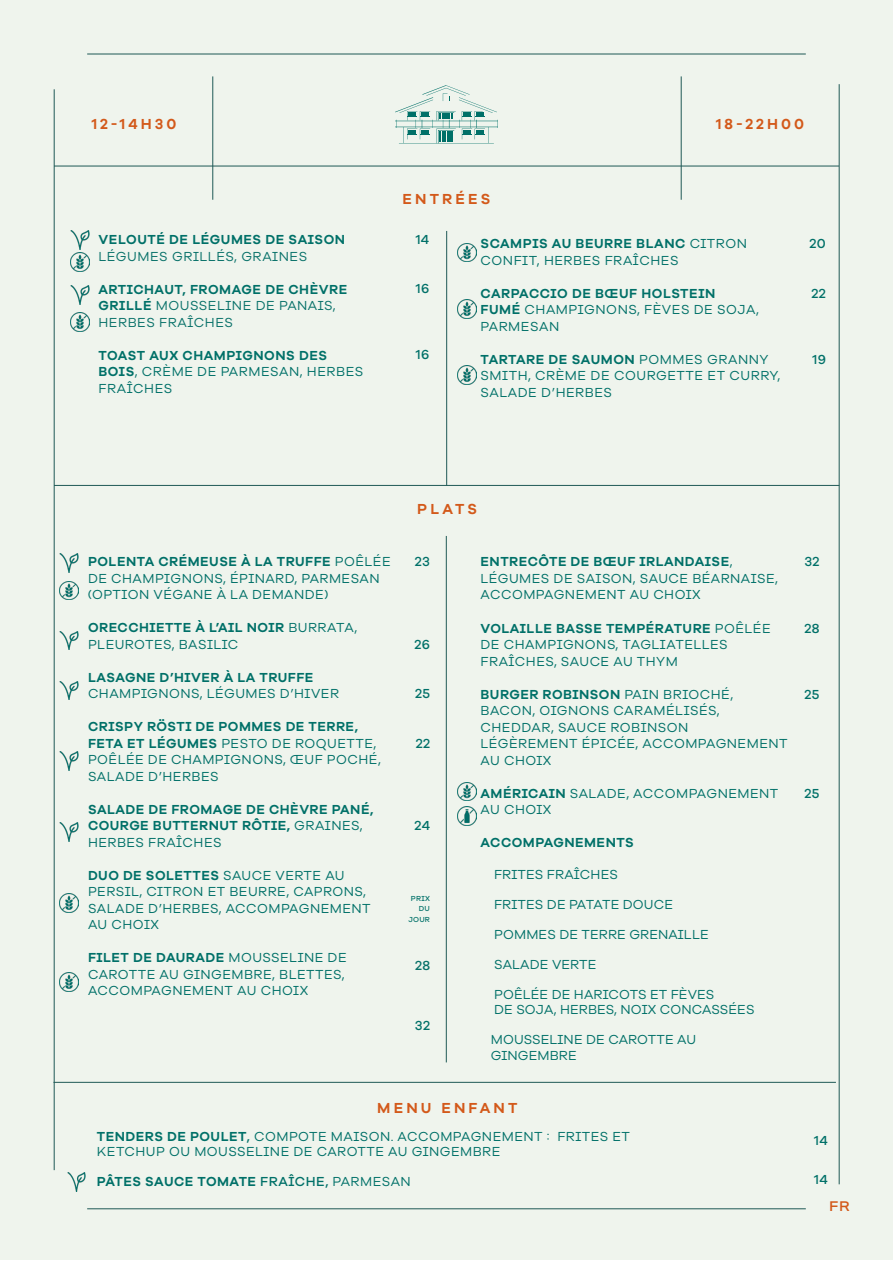
<style>
.page{position:relative;width:893px;height:1263px;background:#fff}
.page>*{position:absolute;margin:0;border:0;box-sizing:border-box;transform-origin:0 0}
.t1{font:600 15px "Galano Grotesque Alt";letter-spacing:.21em;color:#d3591a}
.t2{font:13.5px/16.5px "Galano Grotesque Alt";letter-spacing:.035em;color:#007068}
.t3{font:600 13.5px/16.5px "Galano Grotesque Alt";letter-spacing:.035em;color:#007068}
.t4{font:13.5px/16.5px "Galano Grotesque Alt";letter-spacing:.01em;color:#007068}
.t5{font:13.5px/16.5px "Galano Grotesque Alt";letter-spacing:.04em;color:#087169}
.t6{font:500 13.5px "Galano Grotesque Alt";letter-spacing:.025em;color:#007068}
.t7{font:500 13.5px "Aktiv Grotesk Ex";color:#d3591a}
.t8{font:500 13.5px "Galano Grotesque Alt";color:#087169}
.t9{font:500 7.5px "Galano Grotesque Alt";letter-spacing:.035em;color:#007068}
.s1{font-weight:400;color:#087169}
.s2{font-weight:600;color:#007068}
.s3{font-weight:600}
.s4{font-weight:400}
.s5{font-weight:500}
</style>
<div class="page">
<div style="left:0;top:0;width:893px;height:1259px;background:#eff4ed"></div>
<hr style="left:54px;top:166px;width:785px;height:1px;background:#1f5956">
<hr style="left:213px;top:76px;width:1px;height:124px;background:#1f5956">
<hr style="left:681px;top:76px;width:1px;height:124px;background:#1f5956">
<hr style="left:87px;top:54px;width:719px;height:1px;background:#1f5956">
<hr style="left:87px;top:1208px;width:719px;height:1px;background:#1f5956">
<hr style="left:839px;top:84px;width:1px;height:1100px;background:#1f5956">
<hr style="left:54px;top:89px;width:1px;height:1081px;background:#1f5956">
<hr style="left:54px;top:485px;width:785px;height:1px;background:#1f5956">
<hr style="left:446px;top:536px;width:1px;height:526px;background:#1f5956">
<hr style="left:53px;top:1082px;width:783px;height:1px;background:#1f5956">
<svg style="left:395px;top:85px;width:103px;height:58px"></svg>
<img style="left:60px;top:553px;width:19px;height:19px">
<img style="left:60px;top:581px;width:19px;height:19px">
<img style="left:60px;top:631px;width:19px;height:19px">
<img style="left:60px;top:681px;width:19px;height:19px">
<img style="left:60px;top:752px;width:19px;height:19px">
<img style="left:60px;top:823px;width:19px;height:18px">
<img style="left:60px;top:893px;width:19px;height:19px">
<img style="left:60px;top:973px;width:19px;height:19px">
<img style="left:457px;top:782px;width:19px;height:19px">
<img style="left:457px;top:807px;width:19px;height:18px">
<img style="left:67px;top:1173px;width:19px;height:18px">
<img style="left:70px;top:230px;width:19px;height:19px">
<img style="left:70px;top:285px;width:19px;height:19px">
<img style="left:70px;top:313px;width:19px;height:19px">
<img style="left:70px;top:252px;width:19px;height:19px">
<img style="left:457px;top:243px;width:19px;height:19px">
<img style="left:457px;top:299px;width:19px;height:19px">
<img style="left:457px;top:365px;width:19px;height:19px">
<hr style="left:446px;top:231px;width:1px;height:255px;background:#1f5956">
<p class="t1" style="left:92px;top:114px;width:86px">12-14H30</p>
<p class="t3" style="left:99px;top:231px;width:248px">VELOUTÉ DE LÉGUMES DE SAISON<br><span class="s1">LÉGUMES GRILLÉS, GRAINES</span></p>
<p class="t5" style="left:99px;top:281px;width:250px"><span class="s2">ARTICHAUT, FROMAGE DE CHÈVRE<br>GRILLÉ</span> MOUSSELINE DE PANAIS,<br>HERBES FRAÎCHES</p>
<p class="t2" style="left:99px;top:347px;width:266px"><span class="s3">TOAST AUX CHAMPIGNONS DES<br>BOIS</span>, CRÈME DE PARMESAN, HERBES<br>FRAÎCHES</p>
<p class="t1" style="left:403px;top:189px;width:89px">ENTRÉES</p>
<p class="t1" style="left:716px;top:114px;width:90px">18-22H00</p>
<p class="t6" style="left:416px;top:230px;width:15px">14</p>
<p class="t6" style="left:416px;top:280px;width:15px">16</p>
<p class="t6" style="left:416px;top:346px;width:15px">16</p>
<p class="t2" style="left:481px;top:235px;width:268px"><span class="s3">SCAMPIS AU BEURRE BLANC</span> CITRON<br>CONFIT, HERBES FRAÎCHES</p>
<p class="t2" style="left:481px;top:285px;width:280px"><span class="s3">CARPACCIO DE BŒUF HOLSTEIN<br>FUMÉ</span> CHAMPIGNONS, FÈVES DE SOJA,<br>PARMESAN</p>
<p class="t2" style="left:481px;top:351px;width:301px"><span class="s3">TARTARE DE SAUMON</span> POMMES GRANNY<br>SMITH, CRÈME DE COURGETTE ET CURRY,<br>SALADE D’HERBES</p>
<p class="t6" style="left:810px;top:235px;width:18px">20</p>
<p class="t6" style="left:812px;top:285px;width:16px">22</p>
<p class="t6" style="left:812px;top:351px;width:15px">19</p>
<p class="t2" style="left:88px;top:553px;width:304px"><span class="s3">POLENTA CRÉMEUSE À LA TRUFFE</span> POÊLÉE<br>DE CHAMPIGNONS, ÉPINARD, PARMESAN (OPTION VÉGANE À LA DEMANDE)</p>
<p class="t2" style="left:88px;top:619px;width:271px"><span class="s3">ORECCHIETTE À L’AIL NOIR</span> BURRATA,<br>PLEUROTES, BASILIC</p>
<p class="t2" style="left:88px;top:668px;width:253px"><span class="s3">LASAGNE D’HIVER À LA TRUFFE<br></span>CHAMPIGNONS, LÉGUMES D’HIVER</p>
<p class="t2" style="left:88px;top:718px;width:294px"><span class="s3">CRISPY RÖSTI DE POMMES DE TERRE,<br>FETA ET LÉGUMES</span> PESTO DE ROQUETTE,<br>POÊLÉE DE CHAMPIGNONS, ŒUF POCHÉ,<br>SALADE D’HERBES</p>
<p class="t3" style="left:88px;top:800px;width:287px">SALADE DE FROMAGE DE CHÈVRE PANÉ,<br>COURGE BUTTERNUT RÔTIE, <span class="s4">GRAINES,<br>HERBES FRAÎCHES</span></p>
<p class="t2" style="left:88px;top:866px;width:284px"><span class="s3">DUO DE SOLETTES</span> SAUCE VERTE AU<br>PERSIL, CITRON ET BEURRE, CAPRONS,<br>SALADE D’HERBES, ACCOMPAGNEMENT<br>AU CHOIX</p>
<p class="t2" style="left:88px;top:949px;width:260px"><span class="s3">FILET DE DAURADE</span> MOUSSELINE DE<br>CAROTTE AU GINGEMBRE, BLETTES,<br>ACCOMPAGNEMENT AU CHOIX</p>
<p class="t1" style="left:417px;top:500px;width:61px">PLATS</p>
<p class="t6" style="left:415px;top:553px;width:17px">23</p>
<p class="t6" style="left:414px;top:635px;width:17px">26</p>
<p class="t6" style="left:415px;top:685px;width:16px">25</p>
<p class="t6" style="left:416px;top:734px;width:16px">22</p>
<p class="t6" style="left:414px;top:817px;width:17px">24</p>
<p class="t9" style="left:411px;top:893px;width:21px">PRIX</p>
<p class="t9" style="left:419px;top:904px;width:13px">DU</p>
<p class="t9" style="left:408px;top:914px;width:23px">JOUR</p>
<p class="t8" style="left:415px;top:956px;width:17px">28</p>
<p class="t6" style="left:415px;top:1016px;width:17px">32</p>
<p class="t2" style="left:481px;top:553px;width:299px"><span class="s3">ENTRECÔTE DE BŒUF IRLANDAISE</span>,<br>LÉGUMES DE SAISON, SAUCE BÉARNAISE,<br>ACCOMPAGNEMENT AU CHOIX</p>
<p class="t2" style="left:481px;top:619px;width:292px"><span class="s3">VOLAILLE BASSE TEMPÉRATURE</span> POÊLÉE<br>DE CHAMPIGNONS, TAGLIATELLES<br>FRAÎCHES, SAUCE AU THYM</p>
<p class="t2" style="left:481px;top:685px;width:309px"><span class="s3">BURGER ROBINSON</span> PAIN BRIOCHÉ,<br>BACON, OIGNONS CARAMÉLISÉS,<br>CHEDDAR, SAUCE ROBINSON<br>LÉGÈREMENT ÉPICÉE, ACCOMPAGNEMENT<br>AU CHOIX</p>
<p class="t2" style="left:481px;top:784px;width:299px"><span class="s3">AMÉRICAIN</span> SALADE, ACCOMPAGNEMENT<br>AU CHOIX</p>
<p class="t3" style="left:481px;top:834px;width:155px">ACCOMPAGNEMENTS</p>
<p class="t4" style="left:494px;top:865px;width:125px">FRITES FRAÎCHES</p>
<p class="t4" style="left:494px;top:895px;width:180px">FRITES DE PATATE DOUCE</p>
<p class="t4" style="left:494px;top:925px;width:216px">POMMES DE TERRE GRENAILLE</p>
<p class="t4" style="left:494px;top:955px;width:104px">SALADE VERTE</p>
<p class="t4" style="left:494px;top:985px;width:222px">POÊLÉE DE HARICOTS ET FÈVES</p>
<p class="t4" style="left:494px;top:1000px;width:262px">DE SOJA, HERBES, NOIX CONCASSÉES</p>
<p class="t4" style="left:491px;top:1030px;width:207px">MOUSSELINE DE CAROTTE AU<br>GINGEMBRE</p>
<p class="t6" style="left:804px;top:553px;width:17px">32</p>
<p class="t6" style="left:804px;top:619px;width:17px">28</p>
<p class="t6" style="left:805px;top:685px;width:16px">25</p>
<p class="t6" style="left:805px;top:784px;width:16px">25</p>
<p class="t1" style="left:377px;top:1098px;width:142px">MENU ENFANT</p>
<p class="t2" style="left:97px;top:1129px;width:535px;line-height:15px"><span class="s3">TENDERS DE POULET</span><span class="s5">,</span> COMPOTE MAISON. ACCOMPAGNEMENT : FRITES ET<br>KETCHUP OU MOUSSELINE DE CAROTTE AU GINGEMBRE</p>
<p class="t3" style="left:97px;top:1173px;width:315px">PÂTES SAUCE TOMATE <span class="s5">FRAÎCHE,</span> <span class="s4">PARMESAN</span></p>
<p class="t6" style="left:814px;top:1131px;width:15px">14</p>
<p class="t6" style="left:814px;top:1170px;width:15px">14</p>
<p class="t7" style="left:829px;top:1198px;width:22px">FR</p>
</div>
